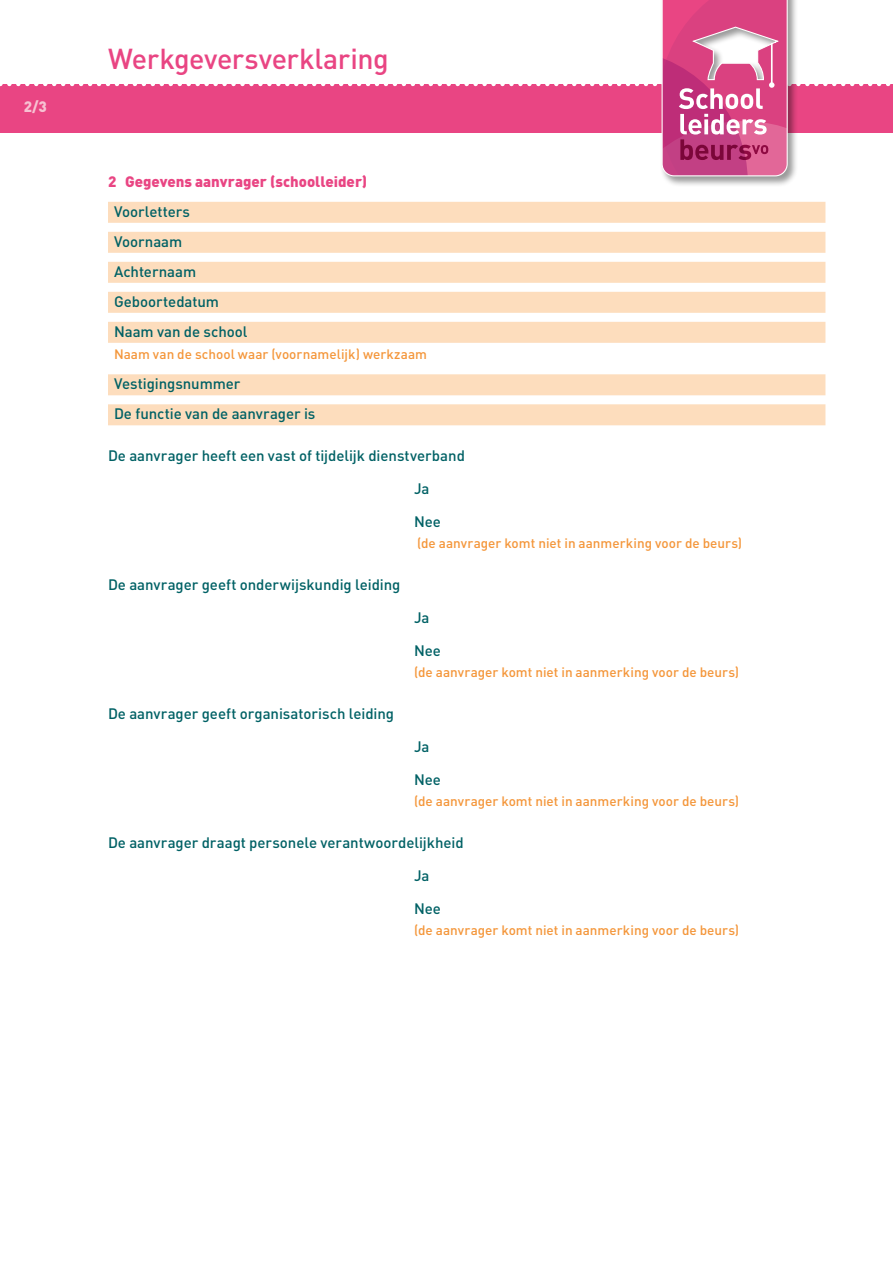
<style>
.page{position:relative;width:893px;height:1263px;background:#fff}
.page>*{position:absolute;margin:0;border:0;box-sizing:border-box;transform-origin:0 0}
.t1{font:500 28.5px "DIN";letter-spacing:-.015em;color:#e94583}
.t2{font:500 15px/30px "DIN";letter-spacing:-.005em;color:#006165}
.t3{font:900 15px "DIN";color:#e94583}
.t4{font:900 15px "DIN";color:#f7c1d2}
.t5{font:500 13.5px "DIN";color:#f4963a}
</style>
<div class="page">
<div style="left:108px;top:202px;width:717px;height:21px;background:#fdddbd"></div>
<div style="left:108px;top:232px;width:717px;height:21px;background:#fdddbd"></div>
<div style="left:108px;top:262px;width:717px;height:21px;background:#fdddbd"></div>
<div style="left:108px;top:292px;width:717px;height:21px;background:#fdddbd"></div>
<div style="left:108px;top:322px;width:717px;height:21px;background:#fdddbd"></div>
<div style="left:108px;top:374px;width:717px;height:21px;background:#fdddbd"></div>
<div style="left:108px;top:404px;width:717px;height:21px;background:#fdddbd"></div>
<div style="left:659px;top:0;width:139px;height:187px;background:#000;opacity:.4"></div>
<svg style="left:0;top:0;width:893px;height:177px"></svg>
<p class="t4" style="left:24px;top:96px;width:25px">2/3</p>
<h1 class="t1" style="left:108px;top:40px;width:282px">Werkgeversverklaring</h1>
<p class="t3" style="left:108px;top:171px;width:261px">2 Gegevens aanvrager (schoolleider)</p>
<p class="t2" style="left:114px;top:196px;width:135px">Voorletters<br>Voornaam<br>Achternaam<br>Geboortedatum<br>Naam van de school</p>
<p class="t5" style="left:114px;top:346px;width:314px">Naam van de school waar (voornamelijk) werkzaam</p>
<p class="t2" style="left:114px;top:368px;width:203px">Vestigingsnummer<br>De functie van de aanvrager is</p>
<p class="t2" style="left:108px;top:440px;width:358px">De aanvrager heeft een vast of tijdelijk dienstverband</p>
<p class="t2" style="left:414px;top:473px;width:17px">Ja</p>
<p class="t2" style="left:414px;top:506px;width:28px">Nee</p>
<p class="t5" style="left:417px;top:535px;width:327px">(de aanvrager komt niet in aanmerking voor de beurs)</p>
<p class="t2" style="left:108px;top:569px;width:294px">De aanvrager geeft onderwijskundig leiding</p>
<p class="t2" style="left:414px;top:602px;width:17px">Ja</p>
<p class="t2" style="left:414px;top:635px;width:28px">Nee</p>
<p class="t5" style="left:414px;top:664px;width:327px">(de aanvrager komt niet in aanmerking voor de beurs)</p>
<p class="t2" style="left:108px;top:698px;width:288px">De aanvrager geeft organisatorisch leiding</p>
<p class="t2" style="left:414px;top:731px;width:17px">Ja</p>
<p class="t2" style="left:414px;top:764px;width:28px">Nee</p>
<p class="t5" style="left:414px;top:793px;width:327px">(de aanvrager komt niet in aanmerking voor de beurs)</p>
<p class="t2" style="left:108px;top:827px;width:357px">De aanvrager draagt personele verantwoordelijkheid</p>
<p class="t2" style="left:414px;top:860px;width:17px">Ja</p>
<p class="t2" style="left:414px;top:893px;width:28px">Nee</p>
<p class="t5" style="left:414px;top:922px;width:327px">(de aanvrager komt niet in aanmerking voor de beurs)</p>
</div>
